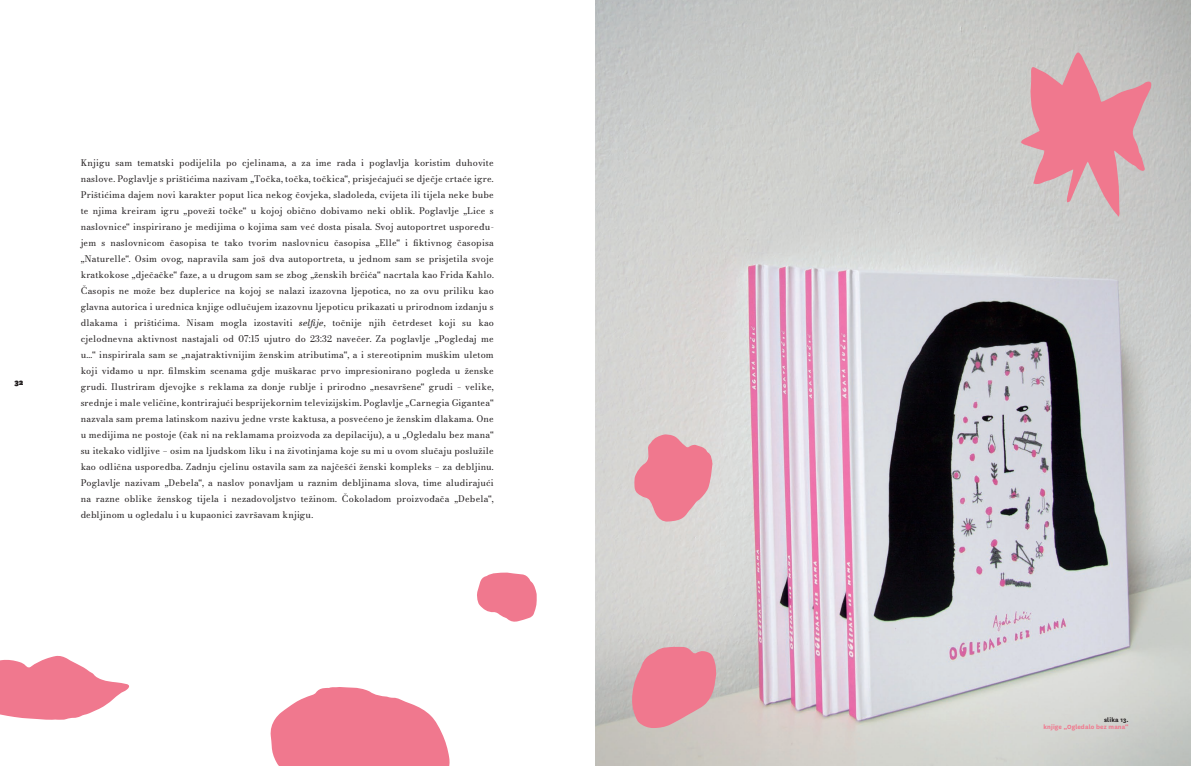
<style>
.page{position:relative;width:1191px;height:766px;background:#fff}
.page>*{position:absolute;margin:0;border:0;box-sizing:border-box;transform-origin:0 0}
.t1{font:9px/16px "Bodoni Moda 06";letter-spacing:.02em;color:#231f20}
.t2{font:900 9px "National";color:#231f20}
.t3{font:700 7px "National";letter-spacing:.02em;color:#f0788e}
.t4{font:700 7px "National";letter-spacing:.02em;color:#231f20}
.s1{font-style:italic}
</style>
<div class="page">
<img style="left:595px;top:0;width:596px;height:765px">
<svg style="left:1021px;top:52px;width:130px;height:165px;background:#dba0aa"></svg>
<svg style="left:632px;top:646px;width:84px;height:81px;background:#e78a9a"></svg>
<svg style="left:634px;top:434px;width:78px;height:87px;background:#e896a4"></svg>
<svg style="left:0;top:655px;width:129px;height:65px"></svg>
<svg style="left:270px;top:687px;width:180px;height:78px"></svg>
<svg style="left:477px;top:572px;width:60px;height:50px"></svg>
<p class="t2" style="left:14px;top:375px;width:11px">32</p>
<p class="t1" style="left:81px;top:154px;width:414px">Knjigu sam tematski podijelila po cjelinama, a za ime rada i poglavlja koristim duhovite naslove. Poglavlje s prištićima nazivam „Točka, točka, točkica“, prisjećajući se dječje crtaće igre.</p>
<p class="t1" style="left:81px;top:186px;width:415px;text-align:justify">Prištićima dajem novi karakter poput lica nekog čovjeka, sladoleda, cvijeta ili tijela neke bube te njima kreiram igru „poveži točke“ u kojoj obično dobivamo neki oblik. Poglavlje „Lice s naslovnice“ inspirirano je medijima o kojima sam već dosta pisala. Svoj autoportret uspoređu&shy;jem s naslovnicom časopisa te tako tvorim naslovnicu časopisa „Elle“ i fiktivnog časopisa</p>
<p class="t1" style="left:81px;top:250px;width:415px">„Naturelle“. Osim ovog, napravila sam još dva autoportreta, u jednom sam se prisjetila svoje</p>
<p class="t1" style="left:81px;top:266px;width:414px">kratkokose „dječačke“ faze, a u drugom sam se zbog „ženskih brčića“ nacrtala kao Frida Kahlo.<br>Časopis ne može bez duplerice na kojoj se nalazi izazovna ljepotica, no za ovu priliku kao</p>
<p class="t1" style="left:81px;top:298px;width:414px">glavna autorica i urednica knjige odlučujem izazovnu ljepoticu prikazati u prirodnom izdanju s</p>
<p class="t1" style="left:81px;top:314px;width:415px">dlakama i prištićima. Nisam mogla izostaviti <span class="s1">selfije</span>, točnije njih četrdeset koji su kao</p>
<p class="t1" style="left:81px;top:330px;width:414px;text-align:justify">cjelodnevna aktivnost nastajali od 07:15 ujutro do 23:32 navečer. Za poglavlje „Pogledaj me u...“ inspirirala sam se „najatraktivnijim ženskim atributima“, a i stereotipnim muškim uletom koji viđamo u npr. filmskim scenama gdje muškarac prvo impresionirano pogleda u ženske grudi. Ilustriram djevojke s reklama za donje rublje i prirodno „nesavršene“ grudi − velike,</p>
<p class="t1" style="left:81px;top:394px;width:414px">srednje i male veličine, kontrirajući besprijekornim televizijskim. Poglavlje „Carnegia Gigantea“</p>
<p class="t1" style="left:81px;top:410px;width:414px;text-align:justify">nazvala sam prema latinskom nazivu jedne vrste kaktusa, a posvećeno je ženskim dlakama. One u medijima ne postoje (čak ni na reklamama proizvoda za depilaciju), a u „Ogledalu bez mana“ su itekako vidljive – osim na ljudskom liku i na životinjama koje su mi u ovom slučaju poslužile kao odlična usporedba. Zadnju cjelinu ostavila sam za najčešći ženski kompleks – za debljinu.</p>
<p class="t1" style="left:81px;top:474px;width:415px">Poglavlje nazivam „Debela“, a naslov ponavljam u raznim debljinama slova, time aludirajući na razne oblike ženskog tijela i nezadovoljstvo težinom. Čokoladom proizvođača „Debela“,</p>
<p class="t1" style="left:81px;top:506px;width:234px">debljinom u ogledalu i u kupaonici završavam knjigu.</p>
<p class="t4" style="left:1104px;top:715px;width:26px">slika 13.</p>
<p class="t3" style="left:1043px;top:722px;width:87px">knjige „Ogledalo bez mana“</p>
</div>
